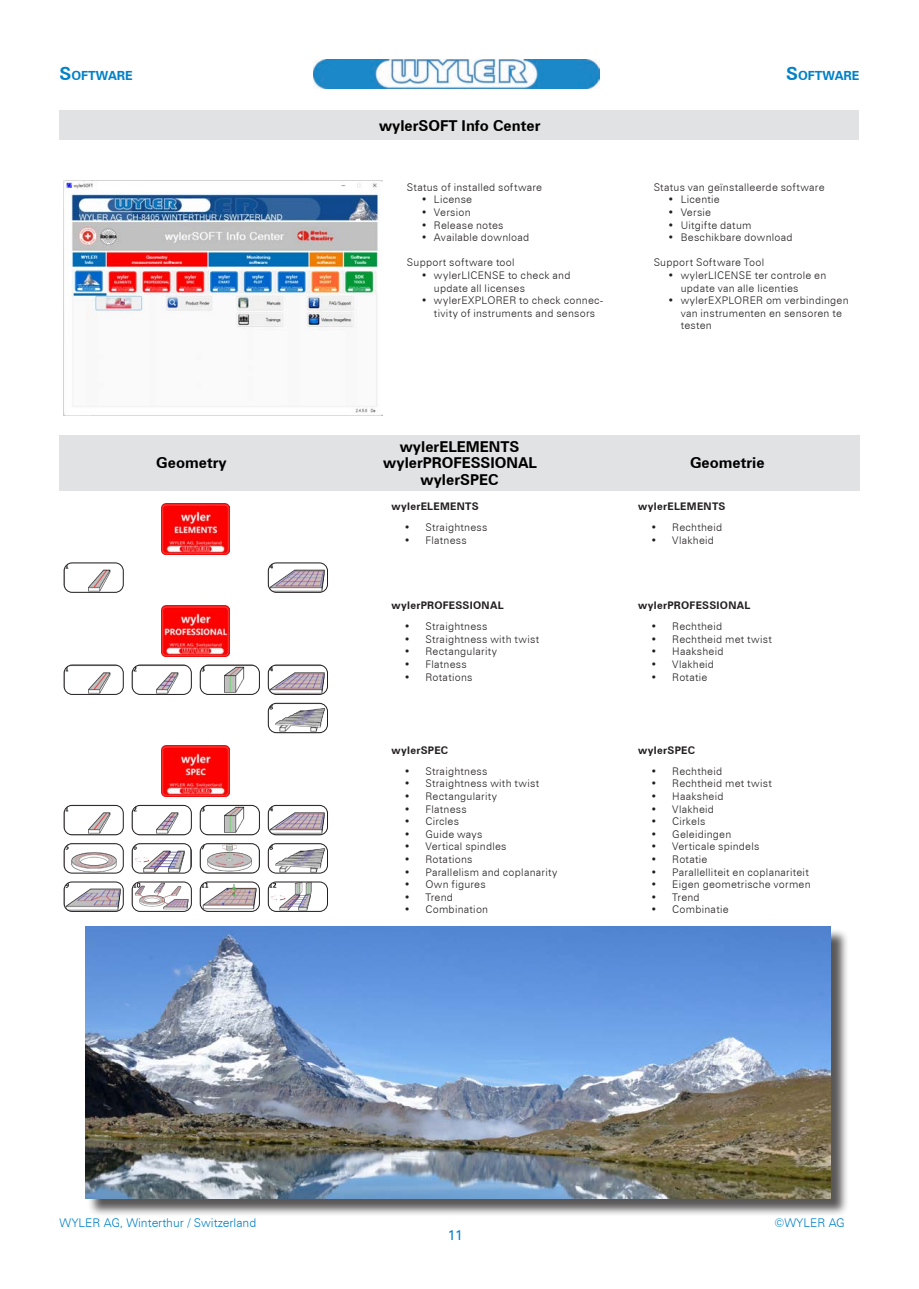
<style>
.page{position:relative;width:919px;height:1289px;background:#fff}
.page>*{position:absolute;margin:0;border:0;box-sizing:border-box;transform-origin:0 0}
.t1{font:700 15px "Zurich BT";color:#000}
.t2{font:13.5px "Zurich BT";color:#0082c9}
.t3{font:700 12.6px "Zurich BT";color:#0081c8}
.t4{font:300 12px "Zurich BT";color:#0082c9}
.t5{font:300 10.5px/12.6px "Zurich BT";letter-spacing:.025em;color:#231f20}
.t6{font:700 10.5px "Zurich BT";letter-spacing:.025em;color:#231f20}
.s1{font-size:18px}
</style>
<div class="page">
<img style="left:314px;top:60px;width:285px;height:29px">
<div style="left:60px;top:111px;width:799px;height:29px;background:#e1e2e4"></div>
<div style="left:60px;top:435px;width:263px;height:55px;background:#e1e2e4"></div>
<div style="left:323px;top:435px;width:272px;height:55px;background:#e1e2e4"></div>
<div style="left:595px;top:435px;width:264px;height:55px;background:#e1e2e4"></div>
<div style="left:87px;top:928px;width:762px;height:288px;background:#231f20;opacity:.75"></div>
<img style="left:85px;top:926px;width:745px;height:272px">
<img style="left:64px;top:564px;width:59px;height:28px">
<div style="left:64px;top:562px;width:59px;height:30px;border:1px solid #231f20;border-radius:8px"></div>
<img style="left:268px;top:563px;width:59px;height:29px">
<div style="left:268px;top:562px;width:59px;height:30px;border:1px solid #231f20;border-radius:8px"></div>
<img style="left:162px;top:605px;width:68px;height:51px">
<img style="left:200px;top:665px;width:59px;height:29px">
<div style="left:200px;top:665px;width:59px;height:29px;border:1px solid #231f20;border-radius:8px"></div>
<img style="left:64px;top:666px;width:59px;height:28px">
<div style="left:64px;top:664px;width:59px;height:30px;border:1px solid #231f20;border-radius:8px"></div>
<img style="left:132px;top:666px;width:59px;height:28px">
<div style="left:132px;top:664px;width:59px;height:30px;border:1px solid #231f20;border-radius:8px"></div>
<img style="left:268px;top:665px;width:59px;height:29px">
<div style="left:268px;top:665px;width:59px;height:29px;border:1px solid #231f20;border-radius:8px"></div>
<img style="left:268px;top:703px;width:59px;height:29px">
<div style="left:268px;top:703px;width:59px;height:30px;border:1px solid #231f20;border-radius:8px"></div>
<img style="left:162px;top:745px;width:68px;height:51px">
<img style="left:200px;top:805px;width:59px;height:29px">
<div style="left:200px;top:805px;width:59px;height:30px;border:1px solid #231f20;border-radius:8px"></div>
<img style="left:64px;top:805px;width:59px;height:29px">
<div style="left:64px;top:805px;width:59px;height:30px;border:1px solid #231f20;border-radius:8px"></div>
<img style="left:132px;top:805px;width:59px;height:29px">
<div style="left:132px;top:805px;width:59px;height:30px;border:1px solid #231f20;border-radius:8px"></div>
<img style="left:268px;top:805px;width:59px;height:29px">
<div style="left:268px;top:805px;width:59px;height:30px;border:1px solid #231f20;border-radius:8px"></div>
<img style="left:64px;top:843px;width:59px;height:30px">
<div style="left:64px;top:843px;width:59px;height:30px;border:1px solid #231f20;border-radius:8px"></div>
<img style="left:268px;top:843px;width:59px;height:30px">
<div style="left:268px;top:843px;width:59px;height:30px;border:1px solid #231f20;border-radius:8px"></div>
<img style="left:132px;top:843px;width:59px;height:30px">
<div style="left:132px;top:843px;width:59px;height:30px;border:1px solid #231f20;border-radius:8px"></div>
<img style="left:200px;top:843px;width:58px;height:29px">
<div style="left:200px;top:843px;width:59px;height:30px;border:1px solid #231f20;border-radius:8px"></div>
<img style="left:64px;top:883px;width:59px;height:28px">
<div style="left:64px;top:881px;width:59px;height:30px;border:1px solid #231f20;border-radius:8px"></div>
<img style="left:132px;top:883px;width:59px;height:28px">
<div style="left:132px;top:881px;width:59px;height:30px;border:1px solid #231f20;border-radius:8px"></div>
<img style="left:162px;top:503px;width:68px;height:51px">
<img style="left:200px;top:882px;width:59px;height:29px">
<div style="left:200px;top:881px;width:59px;height:30px;border:1px solid #231f20;border-radius:8px"></div>
<img style="left:268px;top:882px;width:59px;height:29px">
<div style="left:268px;top:881px;width:59px;height:30px;border:1px solid #231f20;border-radius:8px"></div>
<img style="left:64px;top:180px;width:319px;height:235px">
<p class="t3" style="left:60px;top:67px;width:75px"><span class="s1">S</span>OFTWARE</p>
<p class="t3" style="left:786px;top:67px;width:75px"><span class="s1">S</span>OFTWARE</p>
<p class="t1" style="left:156px;top:454px;width:72px">Geometry</p>
<p class="t1" style="left:379px;top:117px;width:163px">wylerSOFT Info Center</p>
<p class="t5" style="left:407px;top:181px;width:137px">Status of installed software</p>
<p class="t5" style="left:421px;top:193px;width:52px">• License</p>
<p class="t5" style="left:421px;top:206px;width:51px">• Version</p>
<p class="t5" style="left:421px;top:218px;width:84px">• Release notes</p>
<p class="t5" style="left:421px;top:231px;width:110px">• Available download</p>
<p class="t5" style="left:407px;top:256px;width:109px">Support software tool</p>
<p class="t5" style="left:434px;top:269px;width:138px;text-indent:-13px">• wylerLICENSE to check and update all licenses</p>
<p class="t5" style="left:421px;top:294px;width:183px;text-align:center">• wylerEXPLORER to check connec&shy;tivity of instruments and sensors</p>
<p class="t5" style="left:653px;top:181px;width:172px">Status van geïnstalleerde software</p>
<p class="t5" style="left:668px;top:193px;width:53px">• Licentie</p>
<p class="t5" style="left:668px;top:206px;width:45px">• Versie</p>
<p class="t5" style="left:668px;top:218px;width:85px">• Uitgifte datum</p>
<p class="t5" style="left:668px;top:231px;width:126px">• Beschikbare download</p>
<p class="t5" style="left:653px;top:256px;width:112px">Support Software Tool</p>
<p class="t5" style="left:680px;top:269px;width:147px;text-indent:-13px">• wylerLICENSE ter controle en update van alle licenties</p>
<p class="t5" style="left:680px;top:294px;width:169px;text-indent:-13px">• wylerEXPLORER om verbindingen van instrumenten en sensoren te testen</p>
<p class="t1" style="left:400px;top:437px;width:121px">wylerELEMENTS</p>
<p class="t1" style="left:383px;top:454px;width:155px">wylerPROFESSIONAL</p>
<p class="t1" style="left:420px;top:470px;width:79px">wylerSPEC</p>
<p class="t6" style="left:391px;top:500px;width:89px">wylerELEMENTS</p>
<p class="t5" style="left:404px;top:521px;width:85px">• Straightness</p>
<p class="t5" style="left:404px;top:534px;width:64px">• Flatness</p>
<p class="t6" style="left:391px;top:599px;width:114px">wylerPROFESSIONAL</p>
<p class="t5" style="left:404px;top:620px;width:85px">• Straightness</p>
<p class="t5" style="left:404px;top:632px;width:136px">• Straightness with twist</p>
<p class="t5" style="left:404px;top:645px;width:94px">• Rectangularity</p>
<p class="t5" style="left:404px;top:658px;width:64px">• Flatness</p>
<p class="t5" style="left:404px;top:670px;width:70px">• Rotations</p>
<p class="t6" style="left:391px;top:743px;width:58px">wylerSPEC</p>
<p class="t5" style="left:404px;top:764px;width:85px">• Straightness</p>
<p class="t5" style="left:404px;top:777px;width:136px">• Straightness with twist</p>
<p class="t5" style="left:404px;top:789px;width:94px">• Rectangularity</p>
<p class="t5" style="left:404px;top:802px;width:64px">• Flatness</p>
<p class="t5" style="left:404px;top:815px;width:56px">• Circles</p>
<p class="t5" style="left:404px;top:827px;width:80px">• Guide ways</p>
<p class="t5" style="left:404px;top:840px;width:104px">• Vertical spindles</p>
<p class="t5" style="left:404px;top:852px;width:70px">• Rotations</p>
<p class="t5" style="left:404px;top:865px;width:155px">• Parallelism and coplanarity</p>
<p class="t5" style="left:404px;top:878px;width:83px">• Own figures</p>
<p class="t5" style="left:404px;top:890px;width:50px">• Trend</p>
<p class="t5" style="left:404px;top:903px;width:85px">• Combination</p>
<p class="t1" style="left:690px;top:454px;width:76px">Geometrie</p>
<p class="t6" style="left:638px;top:500px;width:89px">wylerELEMENTS</p>
<p class="t5" style="left:651px;top:521px;width:73px">• Rechtheid</p>
<p class="t5" style="left:651px;top:534px;width:65px">• Vlakheid</p>
<p class="t6" style="left:638px;top:599px;width:114px">wylerPROFESSIONAL</p>
<p class="t5" style="left:651px;top:620px;width:73px">• Rechtheid</p>
<p class="t5" style="left:651px;top:632px;width:122px">• Rechtheid met twist</p>
<p class="t5" style="left:651px;top:645px;width:74px">• Haaksheid</p>
<p class="t5" style="left:651px;top:658px;width:65px">• Vlakheid</p>
<p class="t5" style="left:651px;top:670px;width:58px">• Rotatie</p>
<p class="t6" style="left:638px;top:743px;width:58px">wylerSPEC</p>
<p class="t5" style="left:651px;top:764px;width:73px">• Rechtheid</p>
<p class="t5" style="left:651px;top:777px;width:122px">• Rechtheid met twist</p>
<p class="t5" style="left:651px;top:789px;width:74px">• Haaksheid</p>
<p class="t5" style="left:651px;top:802px;width:65px">• Vlakheid</p>
<p class="t5" style="left:651px;top:815px;width:56px">• Cirkels</p>
<p class="t5" style="left:651px;top:827px;width:82px">• Geleidingen</p>
<p class="t5" style="left:651px;top:840px;width:110px">• Verticale spindels</p>
<p class="t5" style="left:651px;top:852px;width:58px">• Rotatie</p>
<p class="t5" style="left:651px;top:865px;width:159px">• Parallelliteit en coplanariteit</p>
<p class="t5" style="left:651px;top:878px;width:161px">• Eigen geometrische vormen</p>
<p class="t5" style="left:651px;top:890px;width:50px">• Trend</p>
<p class="t5" style="left:651px;top:903px;width:79px">• Combinatie</p>
<p class="t4" style="left:60px;top:1215px;width:198px">WYLER AG, Winterthur / Switzerland</p>
<p class="t4" style="left:774px;top:1215px;width:72px">©WYLER AG</p>
<p class="t2" style="left:447px;top:1226px;width:16px">11</p>
</div>
